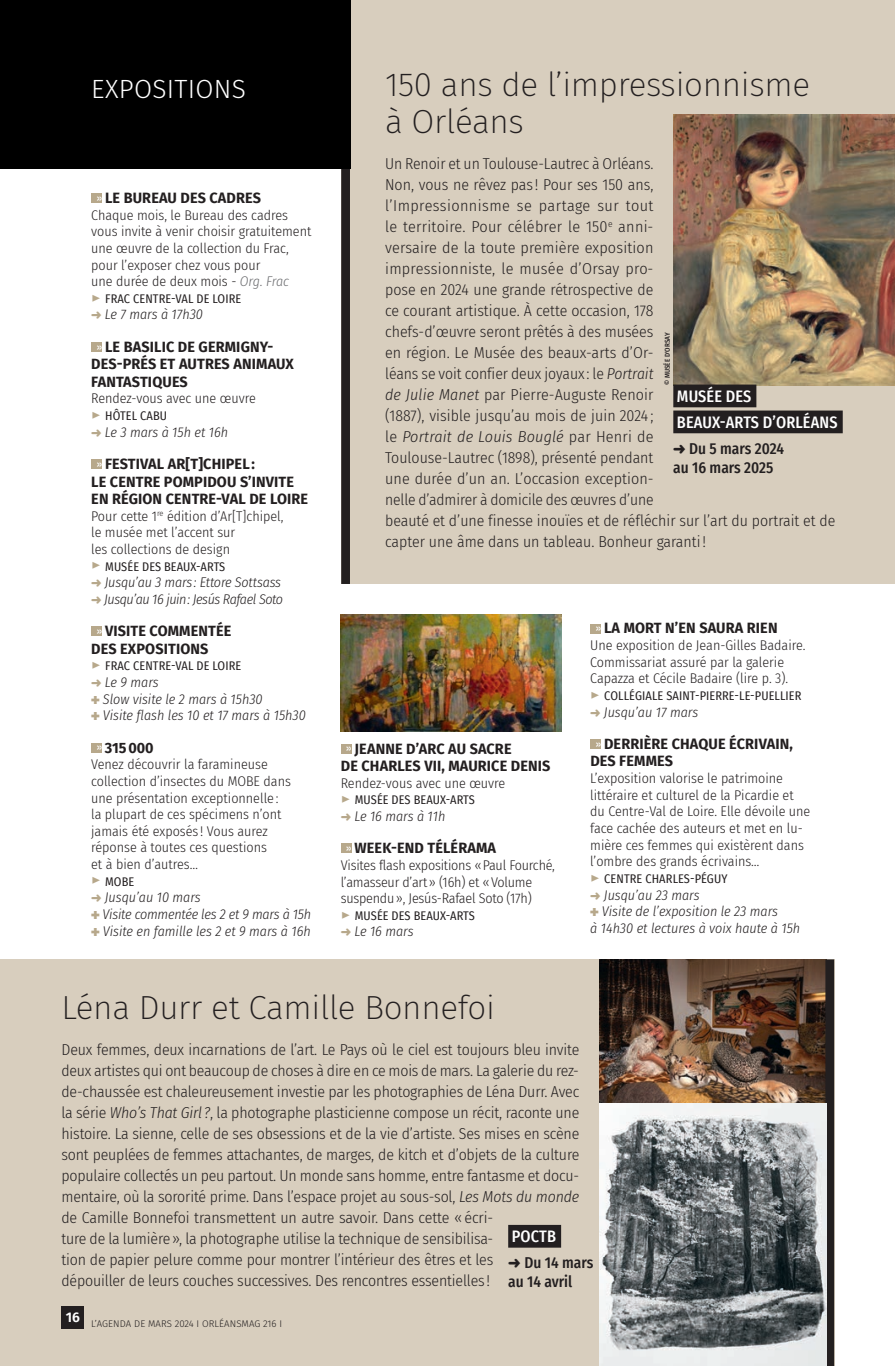
<style>
.page{position:relative;width:895px;height:1366px;background:#fff}
.page>*{position:absolute;margin:0;border:0;box-sizing:border-box;transform-origin:0 0}
.t1{font:200 33.25px/36.8px "Fira Sans";letter-spacing:-.01em;color:#231f20}
.t2{font:300 26.25px "Fira Sans";letter-spacing:.01em;color:#fff}
.t3{font:500 16.62px/25.9px "Fira Sans Condensed";letter-spacing:.01em;color:#fff}
.t4{font:300 15.75px/21px "Fira Sans Condensed";letter-spacing:-.01em;color:#231f20}
.t5{font:500 15.75px/19.2px "Fira Sans Condensed";color:#231f20}
.t6{font:700 14.88px/17.5px "Fira Sans";letter-spacing:.01em;color:#231f20}
.t7{font:300 14px/16.6px "Fira Sans Condensed";color:#231f20}
.t8{font:italic 300 14px/16.6px "Fira Sans Condensed";color:#231f20}
.t9{font:italic 300 14px/16.6px "Fira Sans Condensed";letter-spacing:-.03em;color:#231f20}
.t10{font:12.25px "Fira Sans Condensed";letter-spacing:.01em;color:#231f20}
.t11{font:300 9.62px "Fira Sans";letter-spacing:.01em;color:#231f20}
.t12{font:500 7px "Fira Sans Condensed";letter-spacing:.005em;color:#231f20}
.s1{font-family:"Fira Sans Condensed";font-size:10.15px;color:#fff}
.s2{font-style:italic;color:#6c6d70}
.s3{font-family:"Meta Plus Bold Caps";font-size:19.25px;color:#b7a88b}
.s4{color:#b7a88b}
.s5{font-style:italic}
</style>
<div class="page">
<div style="left:341px;top:0;width:554px;height:584px;background:#d8cebe"></div>
<img style="left:673px;top:114px;width:222px;height:271px">
<div style="left:341px;top:0;width:9px;height:584px;background:#231f20"></div>
<div style="left:0;top:0;width:351px;height:169px;background:#000"></div>
<div style="left:0;top:959px;width:834px;height:407px;background:#d8cebe"></div>
<div style="left:61px;top:1306px;width:23px;height:22px;background:#231f20"></div>
<img style="left:599px;top:959px;width:226px;height:144px">
<div style="left:825px;top:959px;width:9px;height:407px;background:#231f20"></div>
<img style="left:599px;top:1103px;width:227px;height:263px">
<div style="left:508px;top:1225px;width:53px;height:22px;background:#231f20"></div>
<div style="left:91px;top:193px;width:11px;height:10px;background:#b7a88b"></div>
<div style="left:91px;top:342px;width:11px;height:10px;background:#b7a88b"></div>
<div style="left:91px;top:459px;width:11px;height:10px;background:#b7a88b"></div>
<div style="left:91px;top:626px;width:11px;height:10px;background:#b7a88b"></div>
<div style="left:91px;top:743px;width:11px;height:10px;background:#b7a88b"></div>
<div style="left:590px;top:624px;width:11px;height:9px;background:#b7a88b"></div>
<div style="left:590px;top:739px;width:11px;height:10px;background:#b7a88b"></div>
<div style="left:673px;top:385px;width:83px;height:22px;background:#231f20"></div>
<div style="left:673px;top:410px;width:170px;height:23px;background:#231f20"></div>
<img style="left:341px;top:615px;width:220px;height:116px">
<div style="left:341px;top:744px;width:10px;height:9px;background:#b7a88b"></div>
<div style="left:341px;top:843px;width:10px;height:10px;background:#b7a88b"></div>
<h2 class="t2" style="left:91px;top:70px;width:156px">EXPOSITIONS</h2>
<p class="t6" style="left:97px;top:188px;width:166px"><span class="s1">&gt;&gt;</span> LE BUREAU DES CADRES</p>
<p class="t7" style="left:91px;top:206px;width:222px">Chaque mois, le Bureau des cadres vous invite à venir choisir gratuitement une œuvre de la collection du Frac, pour l’exposer chez vous pour<br>une durée de deux mois - <span class="s2">Org. Frac</span></p>
<p class="t10" style="left:91px;top:289px;width:152px"><span class="s3">•</span> FRAC CENTRE-VAL DE LOIRE</p>
<p class="t8" style="left:91px;top:306px;width:113px"><span class="s4">➜</span> Le 7 mars à 17h30</p>
<p class="t6" style="left:91px;top:337px;width:204px;text-indent:6px"><span class="s1">&gt;&gt;</span> LE BASILIC DE GERMIGNY-<br>DES-PRÉS ET AUTRES ANIMAUX<br>FANTASTIQUES</p>
<p class="t7" style="left:91px;top:390px;width:166px">Rendez-vous avec une œuvre</p>
<p class="t10" style="left:91px;top:407px;width:77px"><span class="s3">•</span> HÔTEL CABU</p>
<p class="t8" style="left:91px;top:423px;width:138px"><span class="s4">➜</span> Le 3 mars à 15h et 16h</p>
<p class="t6" style="left:91px;top:454px;width:218px;text-indent:6px"><span class="s1">&gt;&gt;</span> FESTIVAL AR[T]CHIPEL :<br>LE CENTRE POMPIDOU S’INVITE<br>EN RÉGION CENTRE-VAL DE LOIRE</p>
<p class="t7" style="left:91px;top:507px;width:194px">Pour cette 1<sup>re</sup> édition d’Ar[T]chipel, le musée met l’accent sur<br>les collections de design</p>
<p class="t10" style="left:91px;top:557px;width:136px"><span class="s3">•</span> MUSÉE DES BEAUX-ARTS</p>
<p class="t9" style="left:91px;top:574px;width:193px"><span class="s4">➜</span> Jusqu’au 3 mars : Ettore Sottsass <span class="s4">➜</span> Jusqu’au 16 juin: Jesús Rafael Soto</p>
<p class="t6" style="left:91px;top:621px;width:142px;text-indent:6px"><span class="s1">&gt;&gt;</span> VISITE COMMENTÉE<br>DES EXPOSITIONS</p>
<p class="t10" style="left:91px;top:657px;width:152px"><span class="s3">•</span> FRAC CENTRE-VAL DE LOIRE</p>
<p class="t8" style="left:91px;top:674px;width:216px"><span class="s4">➜</span> Le 9 mars<br><span class="s4">✚</span> Slow visite le 2 mars à 15h30<br><span class="s4">✚</span> Visite flash les 10 et 17 mars à 15h30</p>
<p class="t6" style="left:97px;top:738px;width:58px"><span class="s1">&gt;&gt;</span> 315000</p>
<p class="t7" style="left:91px;top:756px;width:201px">Venez découvrir la faramineuse collection d’insectes du MOBE dans une présentation exceptionnelle : la plupart de ces spécimens n’ont jamais été exposés ! Vous aurez réponse à toutes ces questions<br>et à bien d’autres…</p>
<p class="t10" style="left:91px;top:872px;width:45px"><span class="s3">•</span> MOBE</p>
<p class="t8" style="left:91px;top:889px;width:221px"><span class="s4">➜</span> Jusqu’au 10 mars<br><span class="s4">✚</span> Visite commentée les 2 et 9 mars à 15h <span class="s4">✚</span> Visite en famille les 2 et 9 mars à 16h</p>
<h1 class="t1" style="left:385px;top:66px;width:426px">150 ans de l’impressionnisme à Orléans</h1>
<p class="t4" style="left:385px;top:153px;width:452px">Un Renoir et un Toulouse-Lautrec à Orléans.<br>Non, vous ne rêvez pas ! Pour ses 150 ans,<br>l’Impressionnisme se partage sur tout<br>le territoire. Pour célébrer le 150<sup>e</sup> anni-<br>versaire de la toute première exposition<br>impressionniste, le musée d’Orsay pro-<br>pose en 2024 une grande rétrospective de<br>ce courant artistique. À cette occasion, 178<br>chefs-d’œuvre seront prêtés à des musées<br>en région. Le Musée des beaux-arts d’Or-<br>léans se voit confier deux joyaux : le <span class="s5">Portrait<br>de Julie Manet</span> par Pierre-Auguste Renoir<br>(1887), visible jusqu’au mois de juin 2024 ;<br>le <span class="s5">Portrait de Louis Bouglé</span> par Henri de<br>Toulouse-Lautrec (1898), présenté pendant<br>une durée d’un an. L’occasion exception-<br>nelle d’admirer à domicile des œuvres d’une<br>beauté et d’une finesse inouïes et de réfléchir sur l’art du portrait et de capter une âme dans un tableau. Bonheur garanti !</p>
<p class="t12" style="left:662px;top:385px;width:54px;rotate:-90deg">© MUSÉE D'ORSAY</p>
<p class="t3" style="left:677px;top:382px;width:162px">MUSÉE DES<br>BEAUX-ARTS D’ORLÉANS</p>
<p class="t5" style="left:673px;top:438px;width:112px">➜ Du 5 mars 2024 au 16 mars 2025</p>
<p class="t6" style="left:341px;top:738px;width:211px;text-indent:6px"><span class="s1">&gt;&gt;</span> JEANNE D’ARC AU SACRE<br>DE CHARLES VII, MAURICE DENIS</p>
<p class="t7" style="left:341px;top:774px;width:166px">Rendez-vous avec une œuvre</p>
<p class="t10" style="left:341px;top:791px;width:136px"><span class="s3">•</span> MUSÉE DES BEAUX-ARTS</p>
<p class="t8" style="left:341px;top:808px;width:106px"><span class="s4">➜</span> Le 16 mars à 11h</p>
<p class="t6" style="left:347px;top:838px;width:151px"><span class="s1">&gt;&gt;</span> WEEK-END TÉLÉRAMA</p>
<p class="t7" style="left:341px;top:857px;width:216px">Visites flash expositions «Paul Fourché, l’amasseur d’art» (16h) et «Volume suspendu», Jesús-Rafael Soto (17h)</p>
<p class="t10" style="left:341px;top:906px;width:136px"><span class="s3">•</span> MUSÉE DES BEAUX-ARTS</p>
<p class="t8" style="left:341px;top:923px;width:74px"><span class="s4">➜</span> Le 16 mars</p>
<p class="t6" style="left:596px;top:618px;width:183px"><span class="s1">&gt;&gt;</span> LA MORT N’EN SAURA RIEN</p>
<p class="t7" style="left:590px;top:637px;width:217px">Une exposition de Jean-Gilles Badaire.<br>Commissariat assuré par la galerie<br>Capazza et Cécile Badaire (lire p. 3).</p>
<p class="t10" style="left:590px;top:686px;width:213px"><span class="s3">•</span> COLLÉGIALE SAINT-PIERRE-LE-PUELLIER</p>
<p class="t8" style="left:590px;top:703px;width:109px"><span class="s4">➜</span> Jusqu’au 17 mars</p>
<p class="t6" style="left:590px;top:734px;width:204px;text-indent:6px"><span class="s1">&gt;&gt;</span> DERRIÈRE CHAQUE ÉCRIVAIN,<br>DES FEMMES</p>
<p class="t7" style="left:590px;top:770px;width:222px">L’exposition valorise le patrimoine littéraire et culturel de la Picardie et du Centre-Val de Loire. Elle dévoile une face cachée des auteurs et met en lu&shy;mière ces femmes qui existèrent dans l’ombre des grands écrivains…</p>
<p class="t10" style="left:590px;top:869px;width:139px"><span class="s3">•</span> CENTRE CHARLES-PÉGUY</p>
<p class="t8" style="left:590px;top:886px;width:212px"><span class="s4">➜</span> Jusqu’au 23 mars<br><span class="s4">✚</span> Visite de l’exposition le 23 mars<br>à 14h30 et lectures à voix haute à 15h</p>
<h1 class="t1" style="left:61px;top:989px;width:435px">Léna Durr et Camille Bonnefoi</h1>
<p class="t4" style="left:61px;top:1038px;width:519px">Deux femmes, deux incarnations de l’art. Le Pays où le ciel est toujours bleu invite deux artistes qui ont beaucoup de choses à dire en ce mois de mars. La galerie du rez&shy;de-chaussée est chaleureusement investie par les photographies de Léna Durr. Avec la série <span class="s5">Who’s That Girl ?</span>, la photographe plasticienne compose un récit, raconte une histoire. La sienne, celle de ses obsessions et de la vie d’artiste. Ses mises en scène sont peuplées de femmes attachantes, de marges, de kitch et d’objets de la culture populaire collectés un peu partout. Un monde sans homme, entre fantasme et docu&shy;mentaire, où la sororité prime. Dans l’espace projet au sous-sol, <span class="s5">Les Mots du monde </span>de Camille Bonnefoi transmettent un autre savoir. Dans cette « écri-<br>ture de la lumière», la photographe utilise la technique de sensibilisa-<br>tion de papier pelure comme pour montrer l’intérieur des êtres et les<br>dépouiller de leurs couches successives. Des rencontres essentielles !</p>
<p class="t3" style="left:512px;top:1223px;width:46px">POCTB</p>
<p class="t5" style="left:508px;top:1252px;width:87px">➜ Du 14 mars au 14 avril</p>
<p class="t11" style="left:66px;top:1317px;width:218px"><sup>16</sup> L’AGENDA DE MARS 2024 I ORLÉANSMAG 216 I</p>
</div>
